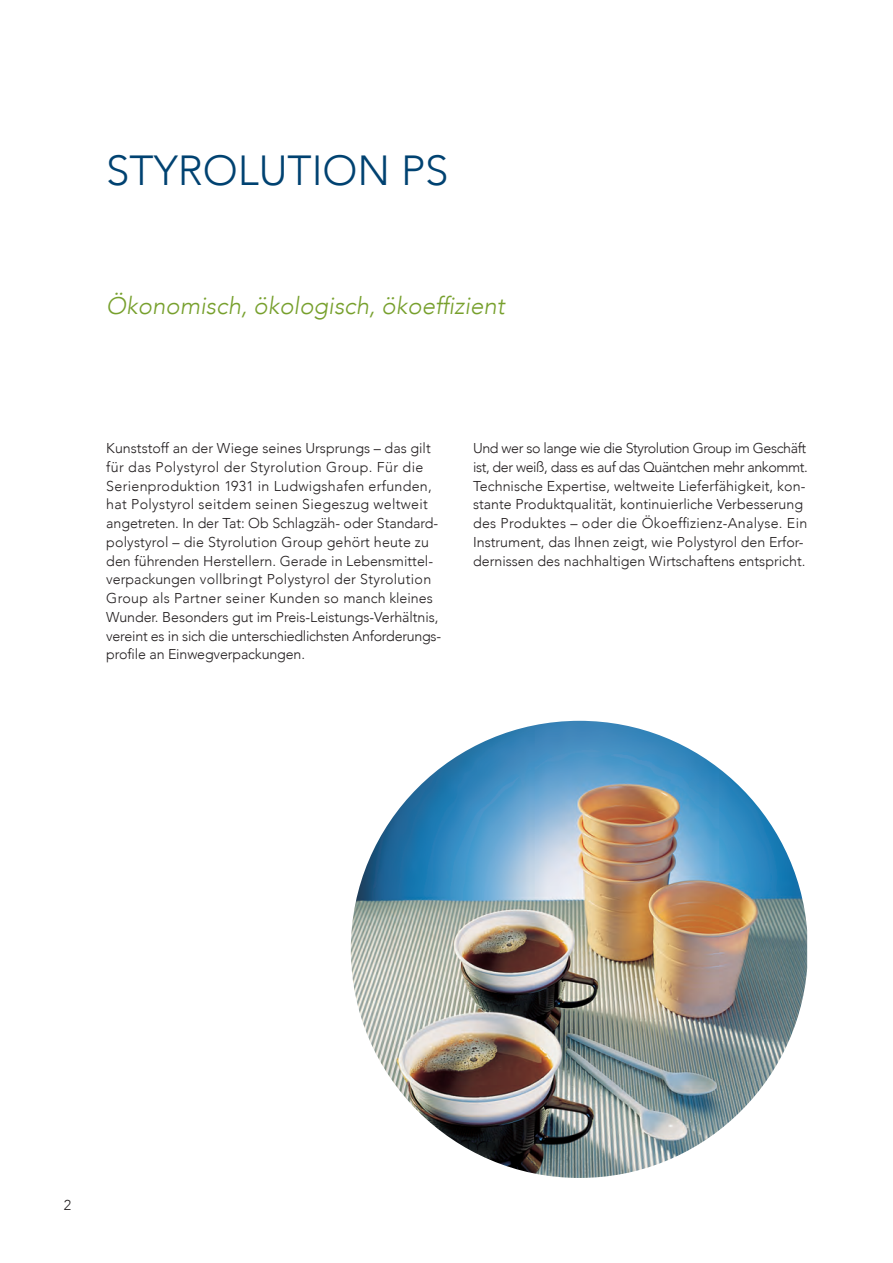
<style>
.page{position:relative;width:893px;height:1263px;background:#fff}
.page>*{position:absolute;margin:0;border:0;box-sizing:border-box;transform-origin:0 0}
.t1{font:300 42px "Avenir LT Com";color:#004271}
.t2{font:italic 300 24px "Avenir LT Com";color:#77a02d}
.t3{font:300 14.25px/18.8px "Avenir LT Com";color:#231f20}
</style>
<div class="page">
<img style="left:351px;top:721px;width:456px;height:457px">
<h1 class="t1" style="left:106px;top:146px;width:344px">Styrolution PS</h1>
<h2 class="t2" style="left:106px;top:291px;width:400px">Ökonomisch, ökologisch, ökoeffizient</h2>
<p class="t3" style="left:106px;top:439px;width:336px">Kunststoff an der Wiege seines U rsprungs – das gilt für das Polystyrol der Styrolution Group. Für die Serienproduktion 1931 in Ludwigshafen erfunden, hat Polystyrol seitdem seinen Siegeszug weltweit angetreten. I n der Tat: Ob Schlagzäh- oder Standard&shy;polystyrol – die Styrolution Group gehört heute zu den führenden Herstellern. Gerade in Lebensmittel&shy;verpackungen vollbringt Polystyrol der Styrolution Group als Partner seiner Kunden so manch kleines Wunder. Besonders gut im Preis-Leistungs-Verhältnis, vereint es in sich die unterschiedlichsten Anforderungs&shy;profile an Einwegverpackungen.</p>
<p class="t3" style="left:473px;top:439px;width:336px">Und wer so lange wie die Styrolution Group im Geschäft ist, der weiß, dass es auf das Quäntchen mehr ankommt.<br>Technische Expertise, weltweite Lieferfähigkeit, kon&shy;stante Produktqualität, kontinuierliche Verbesserung des Produktes – oder die Ökoeffizienz-Analyse. Ein Instrument, das Ihnen zeigt, wie Polystyrol den Erfor&shy;dernissen des nachhaltigen Wirtschaftens entspricht.</p>
<p class="t3" style="left:64px;top:1196px;width:9px">2</p>
</div>
